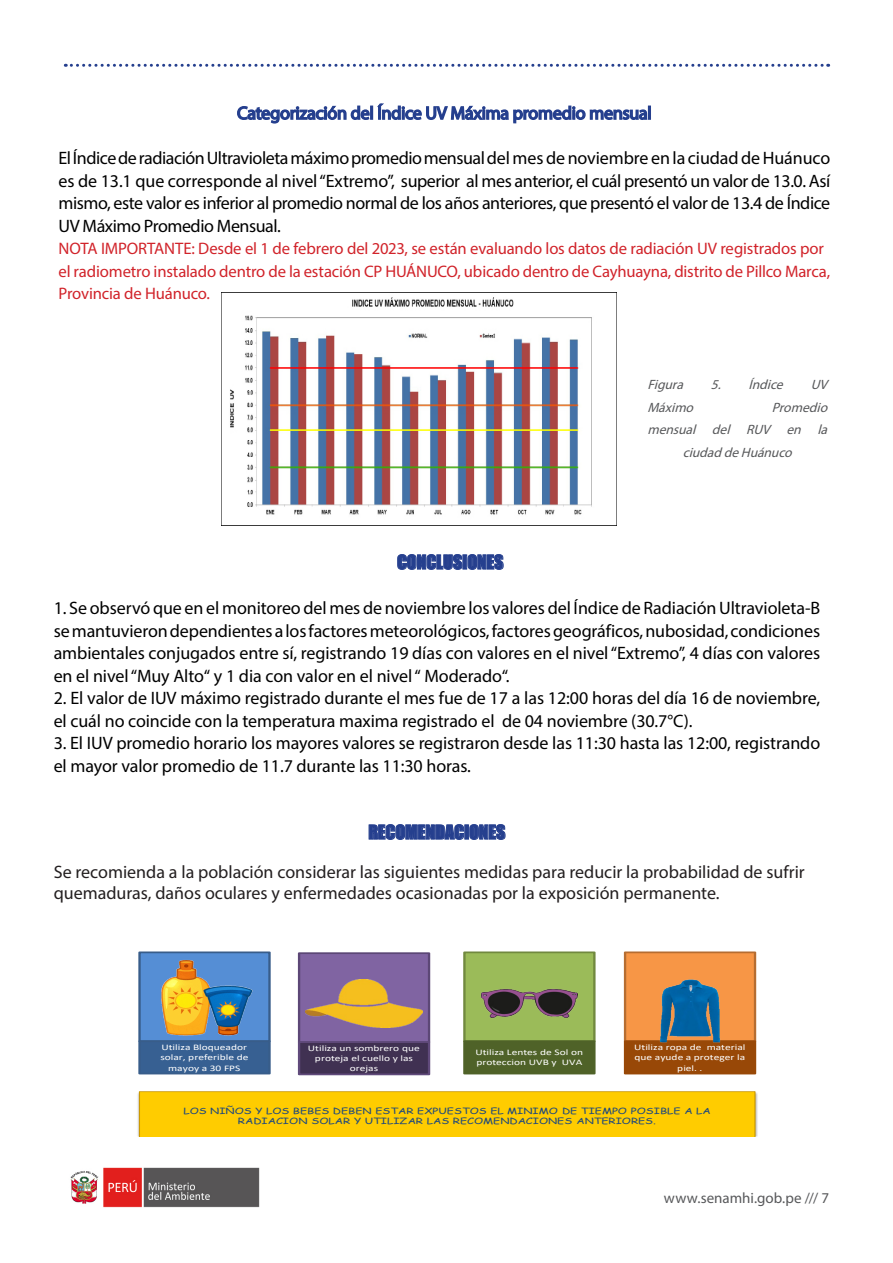
<style>
.page{position:relative;width:893px;height:1263px;background:#fff}
.page>*{position:absolute;margin:0;border:0;box-sizing:border-box;transform-origin:0 0}
.texto_Monserrat{font:18px/22.5px "Myriad Pro";letter-spacing:-.005em;color:#000;text-align:justify}
.t1{font:18px/21.6px "Myriad Pro";color:#231f20}
.Subtitulos{font:18px "Impact";letter-spacing:-.005em;color:#253f8e}
.texto_Monserrat-2{font:16.65px "Myriad Pro";letter-spacing:-.01em;color:#d1232a}
.t2{font:15px "Myriad Pro";color:#57585a}
.texto_Monserrat-3{font:italic 13.5px "Myriad Pro";color:#57585a}
.t3{font:8.55px/10.2px "Calibri";color:#fff;text-align:center;scale:1.34 1}
.t4{font:8.55px/10.2px "Comic Sans MS";color:#1f497d;text-align:center;scale:1.34 1}
</style>
<div class="page">
<img style="left:70px;top:1167px;width:190px;height:41px">
<svg style="left:65px;top:64px;width:764px;height:60px"></svg>
<div style="left:648px;top:106px;width:3px;height:14px;border:2px solid #253f8e"></div>
<svg style="left:397px;top:554px;width:107px;height:16px"></svg>
<svg style="left:368px;top:824px;width:138px;height:16px"></svg>
<div style="left:140px;top:952px;width:129px;height:89px;background:#558ed5"></div>
<div style="left:139px;top:951px;width:131px;height:91px;border:2px solid #385d8a"></div>
<img style="left:146px;top:960px;width:117px;height:80px">
<div style="left:140px;top:1041px;width:129px;height:32px;background:#376092"></div>
<div style="left:139px;top:1040px;width:131px;height:34px;border:2px solid #385d8a"></div>
<div style="left:299px;top:953px;width:130px;height:89px;background:#8064a2"></div>
<div style="left:298px;top:952px;width:132px;height:91px;border:2px solid #5c4776"></div>
<div style="left:299px;top:1042px;width:130px;height:32px;background:#403152"></div>
<div style="left:298px;top:1041px;width:132px;height:34px;border:2px solid #604a7b"></div>
<img style="left:305px;top:979px;width:118px;height:49px">
<div style="left:464px;top:952px;width:130px;height:89px;background:#9bbb59"></div>
<div style="left:463px;top:951px;width:132px;height:91px;border:2px solid #71893f"></div>
<div style="left:464px;top:1041px;width:130px;height:32px;background:#4f6228"></div>
<div style="left:463px;top:1040px;width:132px;height:34px;border:2px solid #4f6228"></div>
<img style="left:481px;top:989px;width:96px;height:29px">
<div style="left:625px;top:952px;width:130px;height:89px;background:#f79646"></div>
<div style="left:624px;top:951px;width:132px;height:91px;border:2px solid #b66d31"></div>
<div style="left:625px;top:1041px;width:130px;height:32px;background:#984807"></div>
<div style="left:624px;top:1040px;width:132px;height:34px;border:2px solid #984807"></div>
<img style="left:648px;top:980px;width:84px;height:63px">
<div style="left:139px;top:1091px;width:616px;height:45px;background:#fc0"></div>
<img style="left:221px;top:293px;width:396px;height:233px">
<p class="texto_Monserrat" style="left:58px;top:146px;width:773px">El Índice de radiación Ultravioleta máximo promedio mensual del mes de noviembre en la ciudad de Huánuco es de 13.1 que corresponde al nivel “Extremo”, superior al mes anterior, el cuál presentó un valor de 13.0. Así mismo, este valor es inferior al promedio normal de los años anteriores, que presentó el valor de 13.4 de Índice UV Máximo Promedio Mensual.</p>
<p class="texto_Monserrat-2" style="left:58px;top:238px;width:767px">NOTA IMPORTANTE: Desde el 1 de febrero del 2023, se están evaluando los datos de radiación UV registrados por</p>
<p class="texto_Monserrat-2" style="left:58px;top:261px;width:773px">el radiometro instalado dentro de la estación CP HUÁNUCO, ubicado dentro de Cayhuayna, distrito de Pillco Marca,</p>
<p class="texto_Monserrat-2" style="left:58px;top:283px;width:153px">Provincia de Huánuco.</p>
<p class="texto_Monserrat-3" style="left:647px;top:376px;width:41px">Figura</p>
<p class="texto_Monserrat-3" style="left:711px;top:376px;width:78px">5. Índice</p>
<p class="texto_Monserrat-3" style="left:811px;top:376px;width:22px">UV</p>
<p class="texto_Monserrat-3" style="left:647px;top:399px;width:51px">Máximo</p>
<p class="texto_Monserrat-3" style="left:772px;top:399px;width:61px">Promedio</p>
<p class="texto_Monserrat-3" style="left:647px;top:421px;width:185px">mensual del RUV en la</p>
<p class="texto_Monserrat-3" style="left:683px;top:444px;width:115px">ciudaddeHuánuco</p>
<p class="Subtitulos" style="left:397px;top:548px;width:108px">CONCLUSIONES</p>
<p class="texto_Monserrat" style="left:54px;top:596px;width:768px">1. Se observó que en el monitoreo del mes de noviembre los valores del Índice de Radiación Ultravioleta-B se mantuvieron dependientes a los factores meteorológicos, factores geográficos, nubosidad, condiciones ambientales conjugados entre sí, registrando 19 días con valores en el nivel “Extremo”, 4 días con valores en el nivel “Muy Alto“ y 1 dia con valor en el nivel “ Moderado“.</p>
<p class="texto_Monserrat" style="left:54px;top:686px;width:768px">2. El valor de IUV máximo registrado durante el mes fue de 17 a las 12:00 horas del día 16 de noviembre, el cuál no coincide con la temperatura maxima registrado el de 04 noviembre (30.7°C).</p>
<p class="texto_Monserrat" style="left:54px;top:731px;width:768px">3. El IUV promedio horario los mayores valores se registraron desde las 11:30 hasta las 12:00, registrando el mayor valor promedio de 11.7 durante las 11:30 horas.</p>
<p class="Subtitulos" style="left:368px;top:818px;width:139px">RECOMENDACIONES</p>
<p class="t1" style="left:54px;top:861px;width:753px">Se recomienda a la población considerar las siguientes medidas para reducir la probabilidad de sufrir quemaduras, daños oculares y enfermedades ocasionadas por la exposición permanente.</p>
<p class="t3" style="left:160px;top:1042px;width:67px">Utiliza Bloqueador solar, preferible de mayoy a 30 FPS</p>
<p class="t3" style="left:308px;top:1043px;width:85px">Utiliza un sombrero que proteja el cuello y las orejas</p>
<p class="t3" style="left:475px;top:1047px;width:82px;text-align:left">Utiliza Lentes de Sol on proteccion UVB y UVA</p>
<p class="t3" style="left:634px;top:1042px;width:85px">Utiliza ropa de material que ayude a proteger la piel. .</p>
<p class="t4" style="left:183px;top:1105px;width:395px">LOS NIÑOS Y LOS BEBES DEBEN ESTAR EXPUESTOS EL MINIMO DE TIEMPO POSIBLE A LA<br>RADIACION SOLAR Y UTILIZAR LAS RECOMENDACIONES ANTERIORES.</p>
<p class="t2" style="left:664px;top:1189px;width:167px">www.senamhi.gob.pe /// 7</p>
</div>
